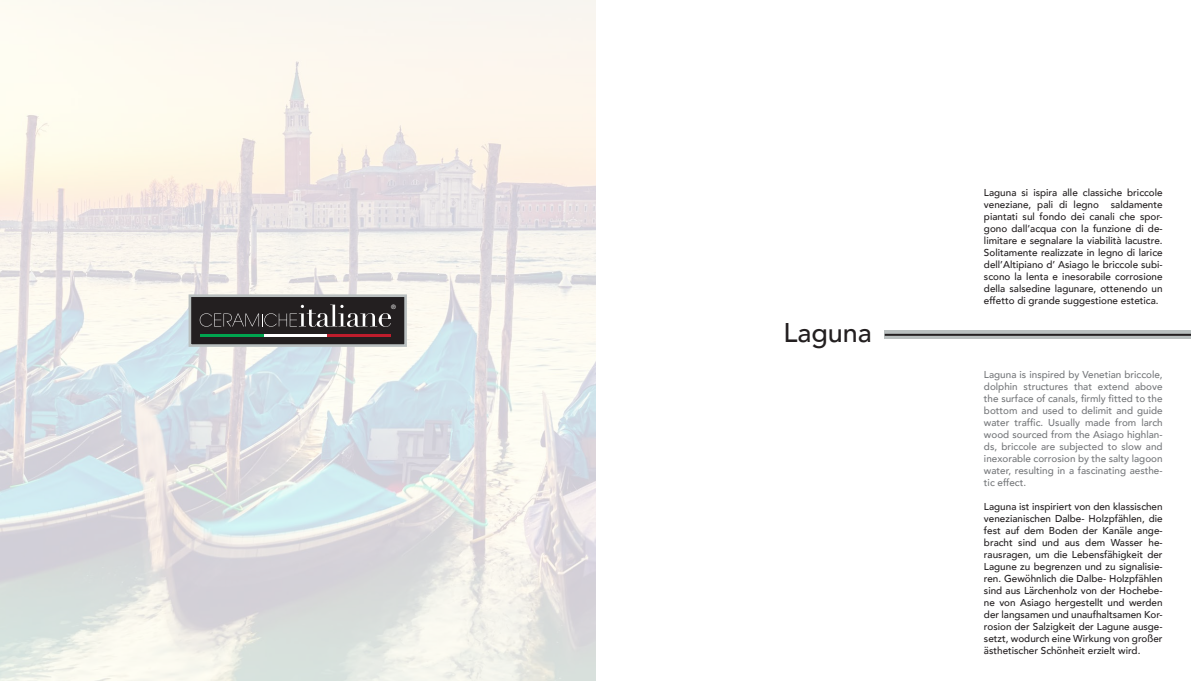
<style>
.page{position:relative;width:1191px;height:681px;background:#fff}
.page>*{position:absolute;margin:0;border:0;box-sizing:border-box;transform-origin:0 0}
.t1{font:500 27px "Avenir";color:#231f20}
.t2{font:500 10px/12px "Avenir";color:#231f20;text-align:justify}
.t3{font:500 10px/12px "Avenir";color:#76787b;text-align:justify}
.t4{font:6.1px "Helvetica Neue";color:#fff}
</style>
<div class="page">
<svg style="left:884px;top:330px;width:307px;height:9px;background:#a7acac"></svg>
<hr style="left:884px;top:333px;width:307px;height:2px;background:#231f20">
<img style="left:0;top:0;width:595px;height:680px">
<div style="left:190px;top:295px;width:215px;height:50px;background:#231f20"></div>
<div style="left:189px;top:294px;width:218px;height:53px;border:3px solid #b9bfbf"></div>
<hr style="left:264px;top:334px;width:63px;height:2px;background:#fff">
<hr style="left:200px;top:334px;width:64px;height:2px;background:#00a54f">
<hr style="left:327px;top:334px;width:64px;height:2px;background:#be1d2c">
<svg style="left:200px;top:304px;width:191px;height:23px"></svg>
<p class="t4" style="left:391px;top:303px;width:6px">®</p>
<p class="t1" style="left:783px;top:309px;width:90px">Laguna</p>
<p class="t2" style="left:984px;top:185px;width:180px">Laguna si ispira alle classiche briccole veneziane, pali di legno saldamente piantati sul fondo dei canali che spor&shy;gono dall’acqua con la funzione di de&shy;limitare e segnalare la viabilità lacustre.<br>Solitamente realizzate in legno di larice dell’Altipiano d’ Asiago le briccole subi&shy;scono la lenta e inesorabile corrosione della salsedine lagunare, ottenendo un effetto di grande suggestione estetica.</p>
<p class="t3" style="left:984px;top:368px;width:180px">Laguna is inspired by Venetian briccole, dolphin structures that extend above the surface of canals, firmly fitted to the bottom and used to delimit and guide water traffic. Usually made from larch wood sourced from the Asiago highlan&shy;ds, briccole are subjected to slow and inexorable corrosion by the salty lagoon water, resulting in a fascinating aesthe&shy;tic effect.</p>
<p class="t2" style="left:984px;top:500px;width:180px">Laguna ist inspiriert von den klassischen venezianischen Dalbe- Holzpfählen, die fest auf dem Boden der Kanäle ange&shy;bracht sind und aus dem Wasser he&shy;rausragen, um die Lebensfähigkeit der Lagune zu begrenzen und zu signalisie&shy;ren. Gewöhnlich die Dalbe- Holzpfählen sind aus Lärchenholz von der Hochebe&shy;ne von Asiago hergestellt und werden der langsamen und unaufhaltsamen Kor&shy;rosion der Salzigkeit der Lagune ausge&shy;setzt, wodurch eine Wirkung von großer ästhetischer Schönheit erzielt wird.</p>
</div>
